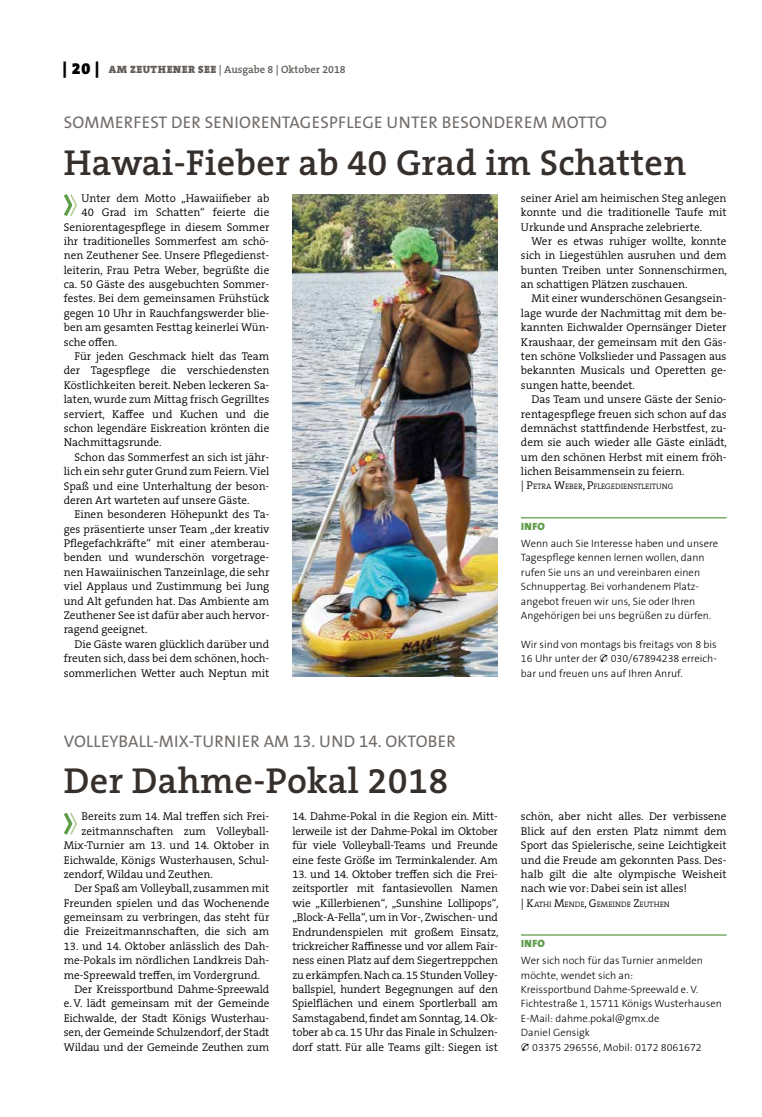
<style>
.page{position:relative;width:762px;height:1117px;background:#fff}
.page>*{position:absolute;margin:0;border:0;box-sizing:border-box;transform-origin:0 0}
.t1{font:600 36.25px "The Serif B W6";letter-spacing:.01em;color:#36302d}
.t2{font:16.88px "The Sans B W5 Plain";letter-spacing:.015em;color:#716c69}
.t3{font:300 11.25px/14.4px "The Serif B W4";color:#000;text-align:justify}
.t4{font:300 10.62px/14.4px "The Sans B W3";color:#000}
.t5{font:600 10.62px "The Serif B W6";color:#615c58}
.t6{font:900 10.62px "The Sans B W9";letter-spacing:.05em;color:#5e9d49}
.t7{font:300 7.88px "The Serif B W4";color:#000}
.s1{font-family:"The Serif B W9";font-weight:900;font-size:16.25px;color:#000}
.s2{font-family:"The Serif B W9";font-weight:900}
.s3{font-size:11.25px}
</style>
<div class="page">
<hr style="left:521px;top:517px;width:205px;height:1px;background:#5e9d49">
<svg style="left:64px;top:194px;width:13px;height:22px"></svg>
<img style="left:292px;top:194px;width:206px;height:482px">
<hr style="left:521px;top:934px;width:205px;height:1px;background:#5e9d49">
<svg style="left:64px;top:812px;width:13px;height:23px"></svg>
<p class="t5" style="left:63px;top:63px;width:285px"><span class="s1">| 20 |</span> <span class="s2">AM ZEUTHENER SEE</span> | Ausgabe 8 | Oktober 2018</p>
<h2 class="t2" style="left:64px;top:111px;width:545px">SOMMERFEST DER SENIORENTAGESPFLEGE UNTER BESONDEREM MOTTO</h2>
<h1 class="t1" style="left:64px;top:139px;width:624px">Hawai-Fieber ab 40 Grad im Schatten</h1>
<p class="t3" style="left:82px;top:191px;width:189px">Unter dem Motto „Hawaiifieber ab</p>
<p class="t3" style="left:82px;top:205px;width:189px">40 Grad im Schatten“ feierte die</p>
<p class="t3" style="left:64px;top:219px;width:207px">Seniorentagespflege in diesem Sommer</p>
<p class="t3" style="left:64px;top:234px;width:207px">ihr traditionelles Sommerfest am schö-</p>
<p class="t3" style="left:64px;top:248px;width:207px">nen Zeuthener See. Unsere Pflegedienst-</p>
<p class="t3" style="left:64px;top:263px;width:207px">leiterin, Frau Petra Weber, begrüßte die</p>
<p class="t3" style="left:64px;top:277px;width:207px">ca. 50 Gäste des ausgebuchten Sommer-</p>
<p class="t3" style="left:64px;top:291px;width:207px">festes. Bei dem gemeinsamen Frühstück</p>
<p class="t3" style="left:64px;top:306px;width:207px">gegen 10 Uhr in Rauchfangswerder blie-</p>
<p class="t3" style="left:64px;top:320px;width:207px">ben am gesamten Festtag keinerlei Wün-</p>
<p class="t3" style="left:64px;top:334px;width:55px">sche offen.</p>
<p class="t3" style="left:74px;top:349px;width:196px">Für jeden Geschmack hielt das Team</p>
<p class="t3" style="left:64px;top:363px;width:207px">der Tagespflege die verschiedensten</p>
<p class="t3" style="left:64px;top:378px;width:207px">Köstlichkeiten bereit. Neben leckeren Sa-</p>
<p class="t3" style="left:64px;top:392px;width:207px">laten, wurde zum Mittag frisch Gegrilltes</p>
<p class="t3" style="left:64px;top:406px;width:207px">serviert, Kaffee und Kuchen und die</p>
<p class="t3" style="left:64px;top:421px;width:207px">schon legendäre Eiskreation krönten die</p>
<p class="t3" style="left:64px;top:435px;width:99px">Nachmittagsrunde.</p>
<p class="t3" style="left:74px;top:449px;width:196px">Schon das Sommerfest an sich ist jähr-</p>
<p class="t3" style="left:64px;top:464px;width:207px">lich ein sehr guter Grund zum Feiern. Viel</p>
<p class="t3" style="left:64px;top:478px;width:207px">Spaß und eine Unterhaltung der beson-</p>
<p class="t3" style="left:64px;top:493px;width:187px">deren Art warteten auf unsere Gäste.</p>
<p class="t3" style="left:74px;top:507px;width:196px">Einen besonderen Höhepunkt des Ta-</p>
<p class="t3" style="left:64px;top:521px;width:207px">ges präsentierte unser Team „der kreativ</p>
<p class="t3" style="left:64px;top:536px;width:207px">Pflegefachkräfte“ mit einer atemberau-</p>
<p class="t3" style="left:64px;top:550px;width:207px">benden und wunderschön vorgetrage-</p>
<p class="t3" style="left:64px;top:564px;width:207px">nen Hawaiinischen Tanzeinlage, die sehr</p>
<p class="t3" style="left:64px;top:579px;width:207px">viel Applaus und Zustimmung bei Jung</p>
<p class="t3" style="left:64px;top:593px;width:207px">und Alt gefunden hat. Das Ambiente am</p>
<p class="t3" style="left:64px;top:608px;width:207px">Zeuthener See ist dafür aber auch hervor-</p>
<p class="t3" style="left:64px;top:622px;width:85px">ragend geeignet.</p>
<p class="t3" style="left:74px;top:636px;width:196px">Die Gäste waren glücklich darüber und</p>
<p class="t3" style="left:64px;top:651px;width:207px">freuten sich, dass bei dem schönen, hoch-</p>
<p class="t3" style="left:64px;top:665px;width:207px">sommerlichen Wetter auch Neptun mit</p>
<p class="t3" style="left:521px;top:191px;width:207px">seiner Ariel am heimischen Steg anlegen konnte und die traditionelle Taufe mit Urkunde und Ansprache zelebrierte.</p>
<p class="t3" style="left:521px;top:234px;width:208px;text-indent:11px">Wer es etwas ruhiger wollte, konnte sich in Liegestühlen ausruhen und dem bunten Treiben unter Sonnenschirmen, an schattigen Plätzen zuschauen.</p>
<p class="t3" style="left:521px;top:291px;width:207px;text-indent:11px">Mit einer wunderschönen Gesangsein&shy;lage wurde der Nachmittag mit dem be&shy;kannten Eichwalder Opernsänger Dieter Kraushaar, der gemeinsam mit den Gäs&shy;ten schöne Volkslieder und Passagen aus bekannten Musicals und Operetten ge&shy;sungen hatte, beendet.</p>
<p class="t3" style="left:521px;top:392px;width:207px;text-indent:11px">Das Team und unsere Gäste der Senio&shy;rentagespflege freuen sich schon auf das demnächst stattfindende Herbstfest, zu&shy;dem sie auch wieder alle Gäste einlädt, um den schönen Herbst mit einem fröh&shy;lichen Beisammensein zu feiern.</p>
<p class="t7" style="left:521px;top:481px;width:153px"><span class="s3">| P</span>ETRA <span class="s3">W</span>EBER<span class="s3">, P</span>FLEGEDIENSTLEITUNG</p>
<p class="t6" style="left:521px;top:519px;width:26px">INFO</p>
<p class="t4" style="left:521px;top:536px;width:199px">Wenn auch Sie Interesse haben und unsere Tagespflege kennen lernen wollen, dann rufen Sie uns an und vereinbaren einen Schnuppertag. Bei vorhandenem Platz&shy;angebot freuen wir uns, Sie oder Ihren Angehörigen bei uns begrüßen zu dürfen.</p>
<p class="t4" style="left:521px;top:637px;width:197px">Wir sind von montags bis freitags von 8 bis<br>16 Uhr unter der</p>
<p class="t4" style="left:521px;top:651px;width:197px;text-indent:90px">030/67894238 erreich&shy;bar und freuen uns auf Ihren Anruf.</p>
<h2 class="t2" style="left:64px;top:729px;width:393px">VOLLEYBALL-MIX-TURNIER AM 13. UND 14. OKTOBER</h2>
<h1 class="t1" style="left:64px;top:757px;width:386px">Der Dahme-Pokal 2018</h1>
<p class="t3" style="left:82px;top:809px;width:189px">Bereits zum 14. Mal treffen sich Frei-</p>
<p class="t3" style="left:82px;top:823px;width:189px">zeitmannschaften zum Volleyball-</p>
<p class="t3" style="left:64px;top:838px;width:207px">Mix-Turnier am 13. und 14. Oktober in</p>
<p class="t3" style="left:64px;top:852px;width:207px">Eichwalde, Königs Wusterhausen, Schul-</p>
<p class="t3" style="left:64px;top:866px;width:151px">zendorf, Wildau und Zeuthen.</p>
<p class="t3" style="left:74px;top:881px;width:196px">Der Spaß am Volleyball, zusammen mit</p>
<p class="t3" style="left:64px;top:895px;width:207px">Freunden spielen und das Wochenende</p>
<p class="t3" style="left:64px;top:909px;width:207px">gemeinsam zu verbringen, das steht für</p>
<p class="t3" style="left:64px;top:924px;width:207px">die Freizeitmannschaften, die sich am</p>
<p class="t3" style="left:64px;top:938px;width:207px">13. und 14. Oktober anlässlich des Dah-</p>
<p class="t3" style="left:64px;top:953px;width:207px">me-Pokals im nördlichen Landkreis Dah-</p>
<p class="t3" style="left:64px;top:967px;width:198px">me-Spreewald treffen, im Vordergrund.</p>
<p class="t3" style="left:74px;top:981px;width:196px">Der Kreissportbund Dahme-Spreewald</p>
<p class="t3" style="left:64px;top:996px;width:207px">e. V. lädt gemeinsam mit der Gemeinde</p>
<p class="t3" style="left:64px;top:1010px;width:207px">Eichwalde, der Stadt Königs Wusterhau-</p>
<p class="t3" style="left:64px;top:1024px;width:207px">sen, der Gemeinde Schulzendorf, der Stadt</p>
<p class="t3" style="left:64px;top:1039px;width:207px">Wildau und der Gemeinde Zeuthen zum</p>
<p class="t3" style="left:292px;top:809px;width:207px">14. Dahme-Pokal in die Region ein. Mitt&shy;lerweile ist der Dahme-Pokal im Oktober für viele Volleyball-Teams und Freunde eine feste Größe im Terminkalender. Am</p>
<p class="t3" style="left:292px;top:866px;width:208px">13. und 14. Oktober treffen sich die Frei&shy;zeitsportler mit fantasievollen Namen wie „Killerbienen“, „Sunshine Lollipops“, „Block-A-Fella“, um in Vor-, Zwischen- und Endrundenspielen mit großem Einsatz, trickreicher Raffinesse und vor allem Fair&shy;ness einen Platz auf dem Siegertreppchen zu erkämpfen. Nach ca. 15 Stunden Volley&shy;ballspiel, hundert Begegnungen auf den Spielflächen und einem Sportlerball am Samstagabend, findet am Sonntag, 14. Ok&shy;tober ab ca. 15 Uhr das Finale in Schulzen&shy;dorf statt. Für alle Teams gilt: Siegen ist</p>
<p class="t3" style="left:521px;top:809px;width:207px">schön, aber nicht alles. Der verbissene Blick auf den ersten Platz nimmt dem Sport das Spielerische, seine Leichtigkeit und die Freude am gekonnten Pass. Des&shy;halb gilt die alte olympische Weisheit nach wie vor: Dabei sein ist alles!</p>
<p class="t7" style="left:521px;top:898px;width:150px"><span class="s3">| K</span>ATHI <span class="s3">M</span>ENDE<span class="s3">, G</span>EMEINDE <span class="s3">Z</span>EUTHEN</p>
<p class="t6" style="left:521px;top:936px;width:26px">INFO</p>
<p class="t4" style="left:521px;top:953px;width:183px">Wer sich noch für das Turnier anmelden</p>
<p class="t4" style="left:521px;top:967px;width:114px">möchte, wendet sich an:</p>
<p class="t4" style="left:521px;top:982px;width:179px">Kreissportbund Dahme-Spreewald e. V.</p>
<p class="t4" style="left:521px;top:996px;width:202px">Fichtestraße 1, 15711 Königs Wusterhausen</p>
<p class="t4" style="left:521px;top:1010px;width:140px">E-Mail: dahme.pokal@gmx.de</p>
<p class="t4" style="left:521px;top:1025px;width:70px">Daniel Gensigk</p>
<p class="t4" style="left:532px;top:1039px;width:171px">03375 296556, Mobil: 0172 8061672</p>
</div>
